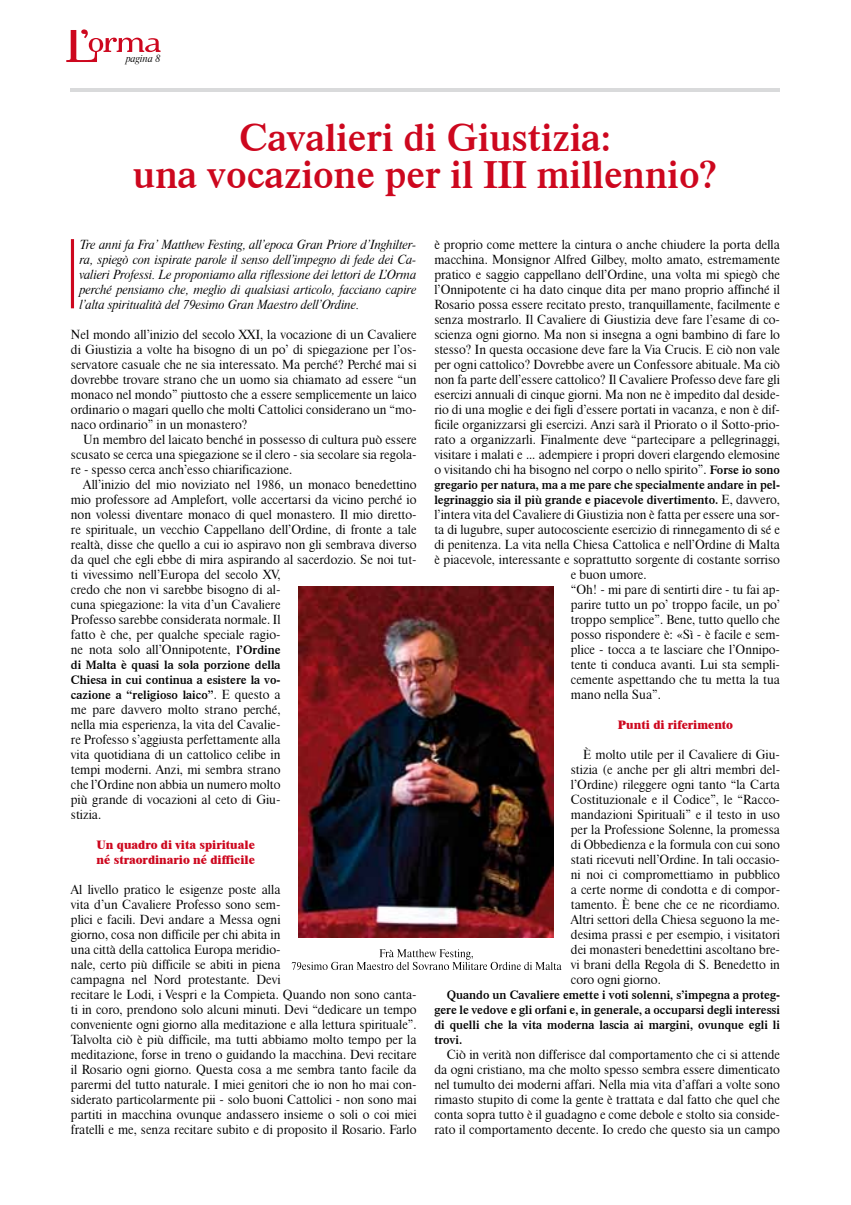
<style>
.page{position:relative;width:851px;height:1205px;background:#fff}
.page>*{position:absolute;margin:0;border:0;box-sizing:border-box;transform-origin:0 0}
.t1{font:600 40px/37.5px "Dutch 801 BT";color:#cd071e;text-align:center}
.t2{font:12.5px/15px "Dutch 801 BT Roman Headline";color:#000;text-align:justify}
.t3{font:600 12.5px/15px "Dutch 801 BT";color:#000;text-align:justify}
.t4{font:12.5px/15px "Dutch 801 BT Italic Headline";color:#000;text-align:justify}
.t5{font:800 12.5px/15px "Dutch 801 BT";color:#cd071e}
.t6{font:10px "Dutch 801 BT Italic Headline";color:#000}
.s1{font-family:"Dutch 801 BT";font-weight:600}
.s2{font-family:"Dutch 801 BT Roman Headline";font-weight:400}
</style>
<div class="page">
<svg style="left:66px;top:29px;width:94px;height:33px"></svg>
<div style="left:103px;top:54px;width:58px;height:15px;background:#fff"></div>
<hr style="left:71px;top:89px;width:709px;height:3px;background:#d9dadb">
<hr style="left:71px;top:239px;width:3px;height:69px;background:#cd071e">
<img style="left:298px;top:586px;width:255px;height:351px">
<svg style="left:291px;top:949px;width:270px;height:21px"></svg>
<p class="t6" style="left:126px;top:52px;width:36px">pagina 8</p>
<p class="t6" style="left:155px;top:52px;width:7px">2</p>
<h1 class="t1" style="left:133px;top:117px;width:586px">Cavalieri di Giustizia:<br>una vocazione per il III millennio?</h1>
<p class="t4" style="left:80px;top:237px;width:338px">Tre anni fa Fra’ Matthew Festing, all’epoca Gran Priore d’Inghilter&shy;ra, spiegò con ispirate parole il senso dell’impegno di fede dei Ca&shy;valieri Professi. Le proponiamo alla riflessione dei lettori de L’Orma perché pensiamo che, meglio di qualsiasi articolo, facciano capire l’alta spiritualità del 79esimo Gran Maestro dell’Ordine.</p>
<p class="t2" style="left:71px;top:327px;width:347px">Nel mondo all’inizio del secolo XXI, la vocazione di un Cavaliere di Giustizia a volte ha bisogno di un po’ di spiegazione per l’os&shy;servatore casuale che ne sia interessato. Ma perché? Perché mai si dovrebbe trovare strano che un uomo sia chiamato ad essere “un monaco nel mondo” piuttosto che a essere semplicemente un laico ordinario o magari quello che molti Cattolici considerano un “mo&shy;naco ordinario” in un monastero?</p>
<p class="t2" style="left:71px;top:432px;width:347px;text-indent:12px">Un membro del laicato benché in possesso di cultura può essere scusato se cerca una spiegazione se il clero - sia secolare sia regola&shy;re - spesso cerca anch’esso chiarificazione.</p>
<p class="t2" style="left:71px;top:477px;width:347px;text-align:left;text-indent:12px">All’inizio del mio noviziato nel 1986, un monaco benedettino mio professore ad Amplefort, volle accertarsi da vicino perché io non volessi diventare monaco di quel monastero. Il mio diretto&shy;re spirituale, un vecchio Cappellano dell’Ordine, di fronte a tale realtà, disse che quello a cui io aspiravo non gli sembrava diverso da quel che egli ebbe di mira aspirando al sacerdozio. Se noi tut&shy;ti vivessimo nell’Europa del secolo XV,<br>credo che non vi sarebbe bisogno di al-<br>cuna spiegazione: la vita d’un Cavaliere<br>Professo sarebbe considerata normale. Il<br>fatto è che, per qualche speciale ragio-<br>ne nota solo all’Onnipotente, <span class="s1">l’Ordine</span></p>
<p class="t3" style="left:71px;top:657px;width:211px">di Malta è quasi la sola porzione della Chiesa in cui continua a esistere la vo&shy;cazione a “religioso laico”<span class="s2">. E questo a</span></p>
<p class="t2" style="left:71px;top:702px;width:211px">me pare davvero molto strano perché, nella mia esperienza, la vita del Cavalie&shy;re Professo s’aggiusta perfettamente alla vita quotidiana di un cattolico celibe in tempi moderni. Anzi, mi sembra strano che l’Ordine non abbia un numero molto più grande di vocazioni al ceto di Giu&shy;stizia.</p>
<p class="t5" style="left:96px;top:836px;width:160px">Un quadro di vita spirituale né straordinario né difficile</p>
<p class="t2" style="left:71px;top:882px;width:347px;text-align:left">Al livello pratico le esigenze poste alla<br>vita d’un Cavaliere Professo sono sem-<br>plici e facili. Devi andare a Messa ogni<br>giorno, cosa non difficile per chi abita in<br>una città della cattolica Europa meridio-<br>nale, certo più difficile se abiti in piena<br>campagna nel Nord protestante. Devi<br>recitare le Lodi, i Vespri e la Compieta. Quando non sono canta&shy;ti in coro, prendono solo alcuni minuti. Devi “dedicare un tempo conveniente ogni giorno alla meditazione e alla lettura spirituale”.<br>Talvolta ciò è più difficile, ma tutti abbiamo molto tempo per la meditazione, forse in treno o guidando la macchina. Devi recitare il Rosario ogni giorno. Questa cosa a me sembra tanto facile da parermi del tutto naturale. I miei genitori che io non ho mai con&shy;siderato particolarmente pii - solo buoni Cattolici - non sono mai partiti in macchina ovunque andassero insieme o soli o coi miei fratelli e me, senza recitare subito e di proposito il Rosario. Farlo</p>
<p class="t2" style="left:434px;top:237px;width:347px">è proprio come mettere la cintura o anche chiudere la porta della macchina. Monsignor Alfred Gilbey, molto amato, estremamente pratico e saggio cappellano dell’Ordine, una volta mi spiegò che l’Onnipotente ci ha dato cinque dita per mano proprio affinché il Rosario possa essere recitato presto, tranquillamente, facilmente e senza mostrarlo. Il Cavaliere di Giustizia deve fare l’esame di co&shy;scienza ogni giorno. Ma non si insegna a ogni bambino di fare lo stesso? In questa occasione deve fare la Via Crucis. E ciò non vale per ogni cattolico? Dovrebbe avere un Confessore abituale. Ma ciò non fa parte dell’essere cattolico? Il Cavaliere Professo deve fare gli esercizi annuali di cinque giorni. Ma non ne è impedito dal deside&shy;rio di una moglie e dei figli d’essere portati in vacanza, e non è dif&shy;ficile organizzarsi gli esercizi. Anzi sarà il Priorato o il Sotto-prio&shy;rato a organizzarli. Finalmente deve “partecipare a pellegrinaggi, visitare i malati e ... adempiere i propri doveri elargendo elemosine o visitando chi ha bisogno nel corpo o nello spirito”. <span class="s1">Forse io sono</span></p>
<p class="t3" style="left:434px;top:477px;width:347px">gregario per natura, ma a me pare che specialmente andare in pel&shy;legrinaggio sia il più grande e piacevole divertimento. <span class="s2">E, davvero,</span></p>
<p class="t2" style="left:434px;top:507px;width:347px">l’intera vita del Cavaliere di Giustizia non è fatta per essere una sor-</p>
<p class="t2" style="left:434px;top:522px;width:347px">ta di lugubre, super autocosciente esercizio di rinnegamento di sé e</p>
<p class="t2" style="left:434px;top:537px;width:347px">di penitenza. La vita nella Chiesa Cattolica e nell’Ordine di Malta</p>
<p class="t2" style="left:434px;top:552px;width:347px">è piacevole, interessante e soprattutto sorgente di costante sorriso</p>
<p class="t2" style="left:570px;top:567px;width:77px">e buon umore.</p>
<p class="t2" style="left:570px;top:582px;width:211px">“Oh! - mi pare di sentirti dire - tu fai ap-</p>
<p class="t2" style="left:570px;top:597px;width:211px">parire tutto un po’ troppo facile, un po’</p>
<p class="t2" style="left:570px;top:612px;width:211px">troppo semplice”. Bene, tutto quello che</p>
<p class="t2" style="left:570px;top:627px;width:211px">posso rispondere è: «Sì - è facile e sem-</p>
<p class="t2" style="left:570px;top:642px;width:211px">plice - tocca a te lasciare che l’Onnipo-</p>
<p class="t2" style="left:570px;top:657px;width:211px">tente ti conduca avanti. Lui sta sempli-</p>
<p class="t2" style="left:570px;top:672px;width:211px">cemente aspettando che tu metta la tua</p>
<p class="t2" style="left:570px;top:687px;width:92px">mano nella Sua”.</p>
<p class="t5" style="left:617px;top:716px;width:117px">Punti di riferimento</p>
<p class="t2" style="left:570px;top:747px;width:211px;text-indent:12px">È molto utile per il Cavaliere di Giu&shy;stizia (e anche per gli altri membri del&shy;l’Ordine) rileggere ogni tanto “la Carta Costituzionale e il Codice”, le “Racco&shy;mandazioni Spirituali” e il testo in uso per la Professione Solenne, la promessa di Obbedienza e la formula con cui sono stati ricevuti nell’Ordine. In tali occasio&shy;ni noi ci compromettiamo in pubblico a certe norme di condotta e di compor&shy;tamento. È bene che ce ne ricordiamo.<br>Altri settori della Chiesa seguono la me&shy;desima prassi e per esempio, i visitatori dei monasteri benedettini ascoltano bre&shy;vi brani della Regola di S. Benedetto in coro ogni giorno.</p>
<p class="t3" style="left:434px;top:987px;width:347px;text-indent:12px">Quando un Cavaliere emette i voti solenni, s’impegna a proteg&shy;gere le vedove e gli orfani e, in generale, a occuparsi degli interessi di quelli che la vita moderna lascia ai margini, ovunque egli li trovi.</p>
<p class="t2" style="left:434px;top:1047px;width:347px;text-indent:12px">Ciò in verità non differisce dal comportamento che ci si attende da ogni cristiano, ma che molto spesso sembra essere dimenticato nel tumulto dei moderni affari. Nella mia vita d’affari a volte sono rimasto stupito di come la gente è trattata e dal fatto che quel che conta sopra tutto è il guadagno e come debole e stolto sia conside&shy;rato il comportamento decente. Io credo che questo sia un campo</p>
</div>
